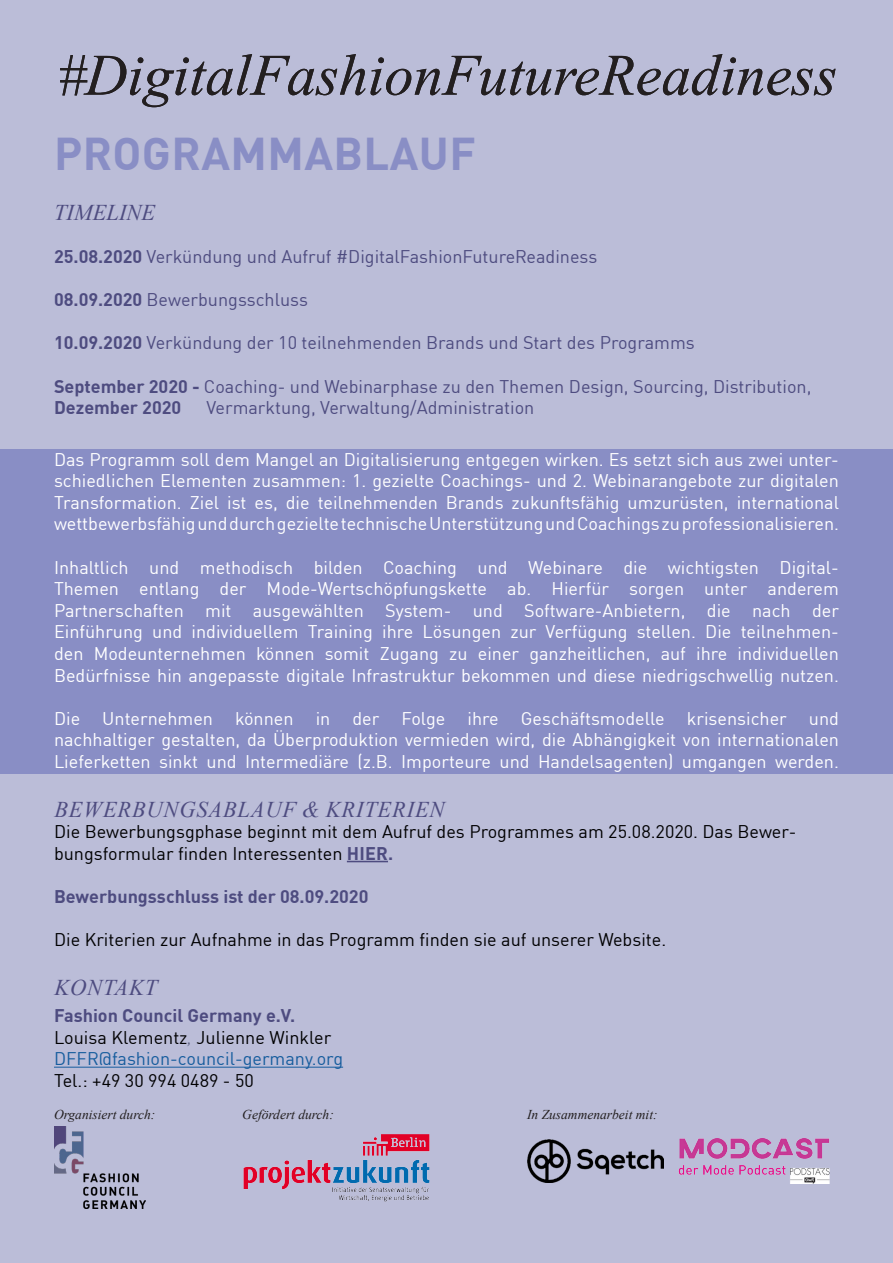
<style>
.page{position:relative;width:893px;height:1263px;background:#bbbdd8}
.page>*{position:absolute;margin:0;border:0;box-sizing:border-box;transform-origin:0 0}
.t1{font:italic 58.5px "Times New Roman";color:#231f20}
.t2{font:700 45px "DINOT";letter-spacing:.01em;color:#898ec5}
.t3{font:italic 22.5px "Times New Roman";letter-spacing:.035em;color:#4e4c80}
.t4{font:italic 22.5px "Times New Roman";color:#4e4c80}
.t5{font:18px/21.6px "DINOT";color:#fff}
.t6{font:18px "DINOT";color:#4e4c80}
.t7{font:18px/21.6px "DINOT";color:#000001}
.t8{font:700 18px "DINOT";color:#4e4c80}
.t9{font:18px "DINOT";color:#175d9e}
.t10{font:italic 13.5px "Times New Roman";color:#231f20}
.s1{font-weight:700}
.s2{font-weight:700;color:#4e4c80}
.s3{font-family:"Times New Roman";font-style:italic;color:#606585}
</style>
<div class="page">
<img style="left:54px;top:1126px;width:92px;height:83px">
<img style="left:678px;top:1138px;width:152px;height:45px">
<img style="left:528px;top:1139px;width:135px;height:43px">
<img style="left:243px;top:1134px;width:187px;height:68px">
<div style="left:0;top:449px;width:893px;height:324px;background:#898ec5"></div>
<hr style="left:347px;top:861px;width:41px;height:1px;background:#4e4c80">
<hr style="left:54px;top:1067px;width:289px;height:1px;background:#175d9e">
<p class="t1" style="left:56px;top:35px;width:783px">#DigitalFashionFutureReadiness</p>
<p class="t2" style="left:54px;top:119px;width:423px">PROGRAMMABLAUF</p>
<p class="t4" style="left:54px;top:197px;width:103px">TIMELINE</p>
<p class="t6" style="left:54px;top:243px;width:545px"><span class="s1">25.08.2020</span> Verkündung und Aufruf #DigitalFashionFutureReadiness</p>
<p class="t6" style="left:54px;top:286px;width:256px"><span class="s1">08.09.2020</span> Bewerbungsschluss</p>
<p class="t6" style="left:54px;top:329px;width:642px"><span class="s1">10.09.2020</span> Verkündung der 10 teilnehmenden Brands und Start des Programms</p>
<p class="t6" style="left:54px;top:372px;width:759px"><span class="s1">September 2020 -</span> Coaching- und Webinarphase zu den Themen Design, Sourcing, Distribution,</p>
<p class="t8" style="left:54px;top:394px;width:129px">Dezember 2020</p>
<p class="t6" style="left:206px;top:394px;width:329px">Vermarktung, Verwaltung/Administration</p>
<p class="t5" style="left:54px;top:447px;width:786px;text-align:justify">Das Programm soll dem Mangel an Digitalisierung entgegen wirken. Es setzt sich aus zwei unter&shy;schiedlichen Elementen zusammen: 1. gezielte Coachings- und 2. Webinarangebote zur digitalen Transformation. Ziel ist es, die teilnehmenden Brands zukunftsfähig umzurüsten, international</p>
<p class="t5" style="left:54px;top:511px;width:786px">wettbewerbsfähig und durch gezielte technische Unterstützung und Coachings zu professionalisieren.</p>
<p class="t5" style="left:54px;top:555px;width:786px">Inhaltlich und methodisch bilden Coaching und Webinare die wichtigsten Digital-</p>
<p class="t5" style="left:54px;top:576px;width:786px">Themen entlang der Mode-Wertschöpfungskette ab. Hierfür sorgen unter anderem</p>
<p class="t5" style="left:54px;top:598px;width:786px">Partnerschaften mit ausgewählten System- und Software-Anbietern, die nach der</p>
<p class="t5" style="left:54px;top:619px;width:786px">Einführung und individuellem Training ihre Lösungen zur Verfügung stellen. Die teilnehmen&shy;den Modeunternehmen können somit Zugang zu einer ganzheitlichen, auf ihre individuellen</p>
<p class="t5" style="left:54px;top:663px;width:786px">Bedürfnisse hin angepasste digitale Infrastruktur bekommen und diese niedrigschwellig nutzen.</p>
<p class="t5" style="left:54px;top:706px;width:786px">Die Unternehmen können in der Folge ihre Geschäftsmodelle krisensicher und</p>
<p class="t5" style="left:54px;top:727px;width:786px">nachhaltiger gestalten, da Überproduktion vermieden wird, die Abhängigkeit von internationalen<br>Lieferketten sinkt und Intermediäre (z.B. Importeure und Handelsagenten) umgangen werden.</p>
<p class="t3" style="left:54px;top:794px;width:392px">BEWERBUNGSABLAUF &amp; KRITERIEN</p>
<p class="t7" style="left:54px;top:819px;width:744px">Die Bewerbungsgphase beginnt mit dem Aufruf des Programmes am 25.08.2020. Das Bewer&shy;bungsformular finden Interessenten <span class="s2">HIER.</span></p>
<p class="t8" style="left:54px;top:882px;width:316px">Bewerbungsschluss ist der 08.09.2020</p>
<p class="t7" style="left:54px;top:927px;width:614px">Die Kriterien zur Aufnahme in das Programm finden sie auf unserer Website.</p>
<p class="t3" style="left:54px;top:972px;width:105px">KONTAKT</p>
<p class="t8" style="left:54px;top:1001px;width:243px">Fashion Council Germany e.V.</p>
<p class="t7" style="left:54px;top:1025px;width:279px">Louisa Klementz<span class="s3">,</span> Julienne Winkler</p>
<p class="t9" style="left:54px;top:1045px;width:291px">DFFR@fashion-council-germany.org</p>
<p class="t7" style="left:54px;top:1068px;width:201px">Tel.: +49 30 994 0489 - 50</p>
<p class="t10" style="left:54px;top:1105px;width:103px">Organisiert durch:</p>
<p class="t10" style="left:242px;top:1105px;width:93px">Gefördert durch:</p>
<p class="t10" style="left:527px;top:1105px;width:132px">In Zusammenarbeit mit:</p>
</div>
